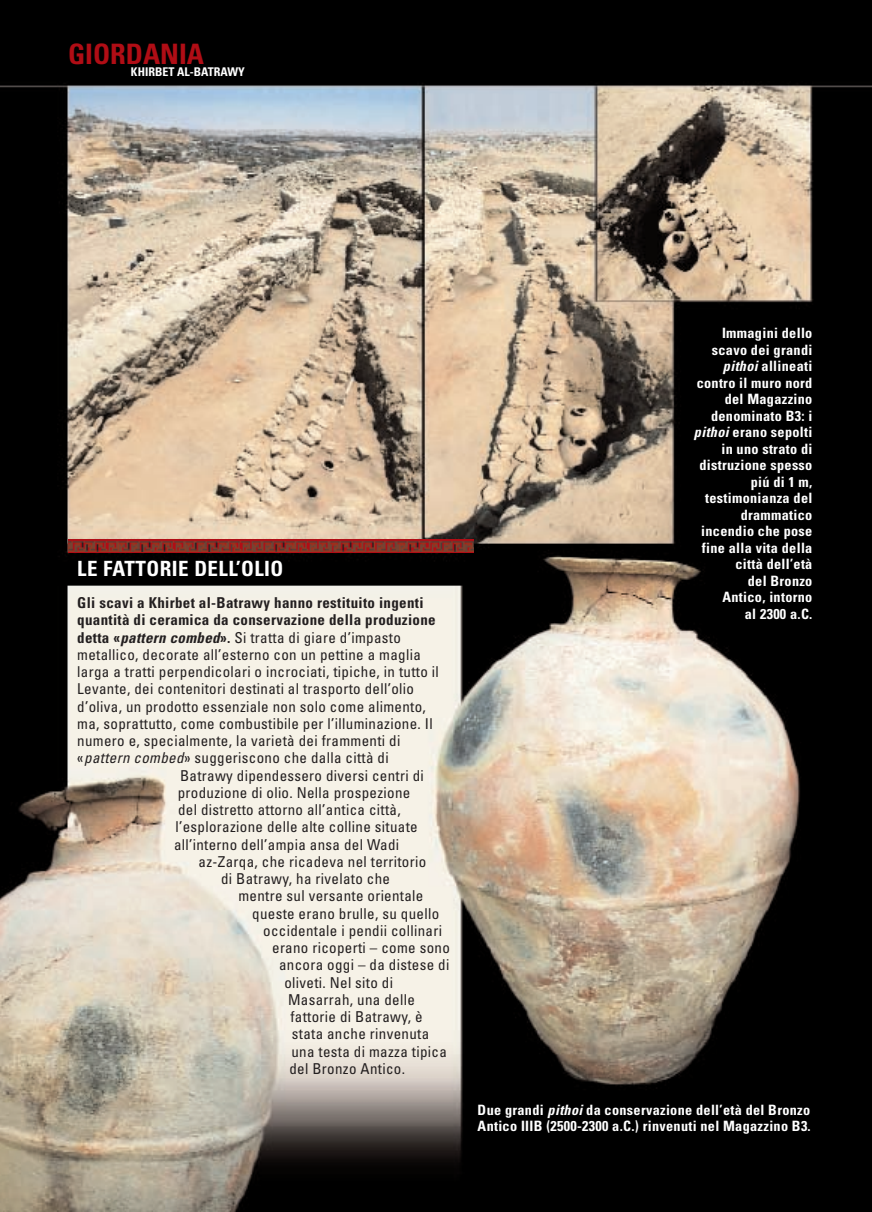
<style>
.page{position:relative;width:872px;height:1212px;background:#fff}
.page>*{position:absolute;margin:0;border:0;box-sizing:border-box;transform-origin:0 0}
.t1{font:700 condensed 28.2px "Univers";color:#b00d15}
.t2{font:700 condensed 21px "Univers";letter-spacing:.02em;color:#fff}
.t3{font:condensed 15px "Univers";letter-spacing:.02em;color:#231f20}
.t4{font:700 condensed 15px "Univers";letter-spacing:.02em;color:#231f20}
.t5{font:700 condensed 14.25px/16.5px "Univers";letter-spacing:.02em;color:#fff;text-align:right}
.t6{font:700 condensed 12px "Univers";color:#fff}
.s1{font-weight:700}
.s2{font-weight:700;font-style:italic}
.s3{font-style:italic}
</style>
<div class="page">
<img style="left:0;top:0;width:872px;height:1212px">
<div style="left:69px;top:539px;width:405px;height:14px;background:#b00d15"></div>
<img style="left:69px;top:540px;width:405px;height:12px">
<h1 class="t1" style="left:68px;top:44px;width:137px">GIORDANIA</h1>
<p class="t6" style="left:131px;top:68px;width:115px">KHIRBET AL-BATRAWY</p>
<h2 class="t2" style="left:77px;top:561px;width:208px">LE FATTORIE DELL’OLIO</h2>
<p class="t4" style="left:77px;top:597px;width:348px">Gli scavi a Khirbet al-Batrawy hanno restituito ingenti</p>
<p class="t4" style="left:77px;top:614px;width:360px">quantità di ceramica da conservazione della produzione</p>
<p class="t3" style="left:77px;top:632px;width:325px"><span class="s1">detta «</span><span class="s2">pattern combed</span><span class="s1">».</span> Si tratta di giare d’impasto</p>
<p class="t3" style="left:77px;top:649px;width:345px">metallico, decorate all’esterno con un pettine a maglia</p>
<p class="t3" style="left:77px;top:666px;width:363px">larga a tratti perpendicolari o incrociati, tipiche, in tutto il</p>
<p class="t3" style="left:77px;top:683px;width:338px">Levante, dei contenitori destinati al trasporto dell’olio</p>
<p class="t3" style="left:77px;top:701px;width:350px">d’oliva, un prodotto essenziale non solo come alimento,</p>
<p class="t3" style="left:77px;top:718px;width:357px">ma, soprattutto, come combustibile per l’illuminazione. Il</p>
<p class="t3" style="left:77px;top:735px;width:325px">numero e, specialmente, la varietà dei frammenti di</p>
<p class="t3" style="left:77px;top:752px;width:313px">«<span class="s3">pattern combed</span>» suggeriscono che dalla città di</p>
<p class="t3" style="left:180px;top:770px;width:245px">Batrawy dipendessero diversi centri di</p>
<p class="t3" style="left:178px;top:787px;width:234px">produzione di olio. Nella prospezione</p>
<p class="t3" style="left:178px;top:804px;width:224px">del distretto attorno all’antica città,</p>
<p class="t3" style="left:175px;top:821px;width:244px">l’esplorazione delle alte colline situate</p>
<p class="t3" style="left:174px;top:839px;width:227px">all’interno dell’ampia ansa del Wadi</p>
<p class="t3" style="left:198px;top:856px;width:229px">az-Zarqa, che ricadeva nel territorio</p>
<p class="t3" style="left:221px;top:873px;width:170px">di Batrawy, ha rivelato che</p>
<p class="t3" style="left:238px;top:890px;width:187px">mentre sul versante orientale</p>
<p class="t3" style="left:252px;top:908px;width:189px">queste erano brulle, su quello</p>
<p class="t3" style="left:263px;top:925px;width:180px">occidentale i pendii collinari</p>
<p class="t3" style="left:272px;top:942px;width:179px">erano ricoperti – come sono</p>
<p class="t3" style="left:279px;top:959px;width:172px">ancora oggi – da distese di</p>
<p class="t3" style="left:284px;top:977px;width:110px">oliveti. Nel sito di</p>
<p class="t3" style="left:288px;top:994px;width:128px">Masarrah, una delle</p>
<p class="t3" style="left:290px;top:1011px;width:134px">fattorie di Batrawy, è</p>
<p class="t3" style="left:292px;top:1028px;width:139px">stata anche rinvenuta</p>
<p class="t3" style="left:291px;top:1046px;width:157px">una testa di mazza tipica</p>
<p class="t3" style="left:289px;top:1063px;width:117px">del Bronzo Antico.</p>
<p class="t5" style="left:694px;top:326px;width:120px">Immagini dello scavo dei grandi <span class="s3">pithoi</span> allineati contro il muro nord del Magazzino denominato B3: i <span class="s3">pithoi</span> erano sepolti in uno strato di distruzione spesso piú di 1 m, testimonianza del drammatico incendio che pose fine alla vita della città dell’età<br>del Bronzo<br>Antico, intorno<br>al 2300 a.C.</p>
<p class="t5" style="left:477px;top:1103px;width:335px;text-align:left">Due grandi <span class="s3">pithoi</span> da conservazione dell’età del Bronzo<br>Antico IIIB (2500-2300 a.C.) rinvenuti nel Magazzino B3.</p>
</div>
